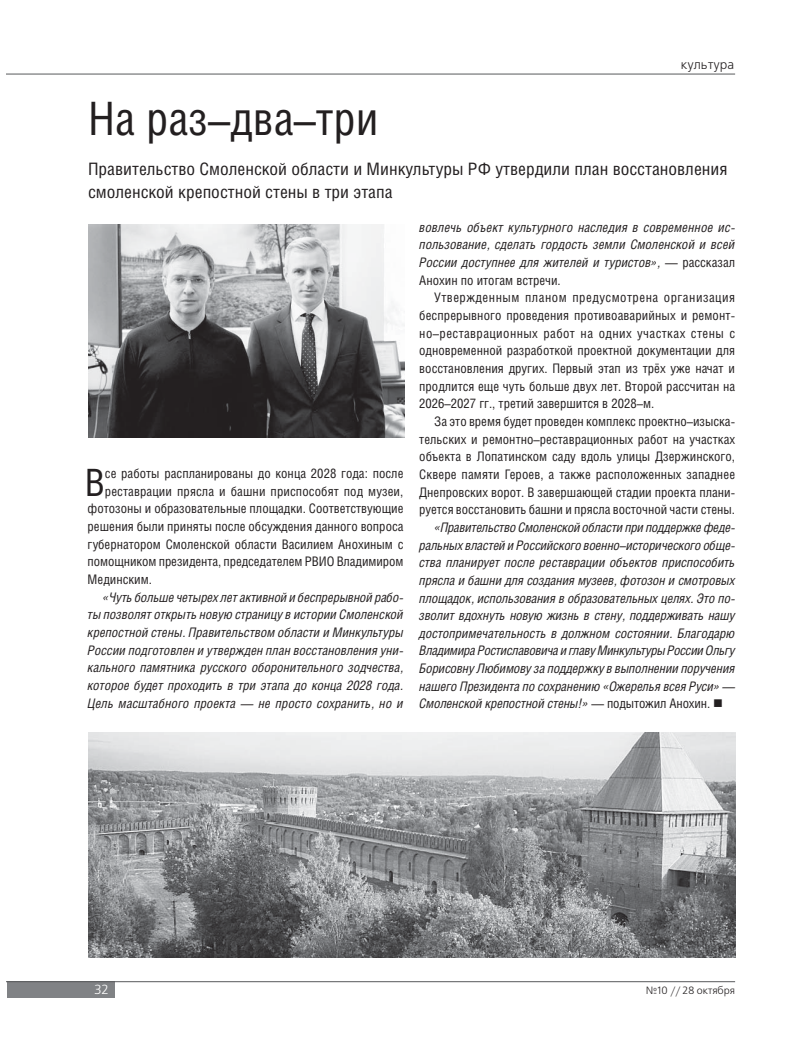
<style>
.page{position:relative;width:798px;height:1063px;background:#fff}
.page>*{position:absolute;margin:0;border:0;box-sizing:border-box;transform-origin:0 0}
.t1{font:46.12px "Helios Cond";color:#231f20}
.t2{font:37.75px "Helios Cond";color:#231f20}
.t3{font:17.12px/22.4px "Helios Cond";color:#231f20;scale:1.05 1}
.t4{font:italic 13.12px/17.6px "Helios Cond";color:#231f20;text-align:justify}
.t5{font:13.12px/17.6px "Helios Cond";color:#231f20;text-align:justify}
.t6{font:13.12px "Free Set C";color:#231f20}
.t7{font:13.12px "Free Set C";color:#fff}
.t8{font:10.5px "Free Set C";color:#231f20}
.s1{font-style:normal}
</style>
<div class="page">
<div style="left:7px;top:982px;width:108px;height:16px;background:#808285"></div>
<hr style="left:7px;top:981px;width:727px;height:1px;background:#58595b">
<hr style="left:7px;top:74px;width:727px;height:1px;background:#58595b">
<img style="left:88px;top:225px;width:316px;height:212px">
<img style="left:88px;top:732px;width:646px;height:225px">
<p class="t6" style="left:680px;top:59px;width:55px">культура</p>
<h1 class="t1" style="left:88px;top:103px;width:292px">На раз–два–три</h1>
<h3 class="t3" style="left:88px;top:160px;width:610px">Правительство Смоленской области и Минкультуры РФ утвердили план восстановления смоленской крепостной стены в три этапа</h3>
<h2 class="t2" style="left:85px;top:469px;width:22px">В</h2>
<p class="t5" style="left:105px;top:466px;width:300px">се работы распланированы до конца 2028 года: после</p>
<p class="t5" style="left:105px;top:484px;width:300px">реставрации прясла и башни приспособят под музеи,</p>
<p class="t5" style="left:88px;top:501px;width:317px">фотозоны и образовательные площадки. Соответствующие</p>
<p class="t5" style="left:88px;top:519px;width:317px">решения были приняты после обсуждения данного вопроса</p>
<p class="t5" style="left:88px;top:537px;width:317px">губернатором Смоленской области Василием Анохиным с</p>
<p class="t5" style="left:88px;top:554px;width:317px">помощником президента, председателем РВИО Владимиром</p>
<p class="t5" style="left:88px;top:572px;width:66px">Мединским.</p>
<p class="t4" style="left:88px;top:590px;width:317px;text-indent:15px">«Чуть больше четырех лет активной и беспрерывной рабо&shy;ты позволят открыть новую страницу в истории Смоленской крепостной стены. Правительством области и Минкультуры России подготовлен и утвержден план восстановления уни&shy;кального памятника русского оборонительного зодчества, которое будет проходить в три этапа до конца 2028 года.<br>Цель масштабного проекта — не просто сохранить, но и</p>
<p class="t4" style="left:419px;top:220px;width:317px">вовлечь объект культурного наследия в современное ис&shy;пользование, сделать гордость земли Смоленской и всей России доступнее для жителей и туристов», <span class="s1">— рассказал Анохин по итогам встречи.</span></p>
<p class="t5" style="left:419px;top:290px;width:317px;text-indent:15px">Утвержденным планом предусмотрена организация беспрерывного проведения противоаварийных и ремонт&shy;но–реставрационных работ на одних участках стены с одновременной разработкой проектной документации для восстановления других. Первый этап из трёх уже начат и продлится еще чуть больше двух лет. Второй рассчитан на 2026–2027 гг., третий завершится в 2028–м.</p>
<p class="t5" style="left:419px;top:414px;width:317px;text-indent:15px">За это время будет проведен комплекс проектно–изыска&shy;тельских и ремонтно–реставрационных работ на участках объекта в Лопатинском саду вдоль улицы Дзержинского, Сквере памяти Героев, а также расположенных западнее Днепровских ворот. В завершающей стадии проекта плани&shy;руется восстановить башни и прясла восточной части стены.</p>
<p class="t4" style="left:419px;top:520px;width:317px;text-indent:15px">«Правительство Смоленской области при поддержке феде&shy;ральных властей и Российского военно–исторического обще&shy;ства планирует после реставрации объектов приспособить прясла и башни для создания музеев, фотозон и смотровых площадок, использования в образовательных целях. Это по&shy;зволит вдохнуть новую жизнь в стену, поддерживать нашу достопримечательность в должном состоянии. Благодарю Владимира Ростиславовича и главу Минкультуры России Ольгу Борисовну Любимову за поддержку в выполнении поручения нашего Президента по сохранению «Ожерелья всея Руси» — Смоленской крепостной стены!» <span class="s1">— подытожил Анохин.</span></p>
<p class="t7" style="left:94px;top:984px;width:16px">32</p>
<p class="t8" style="left:645px;top:986px;width:91px">№10 // 28 октября</p>
</div>
